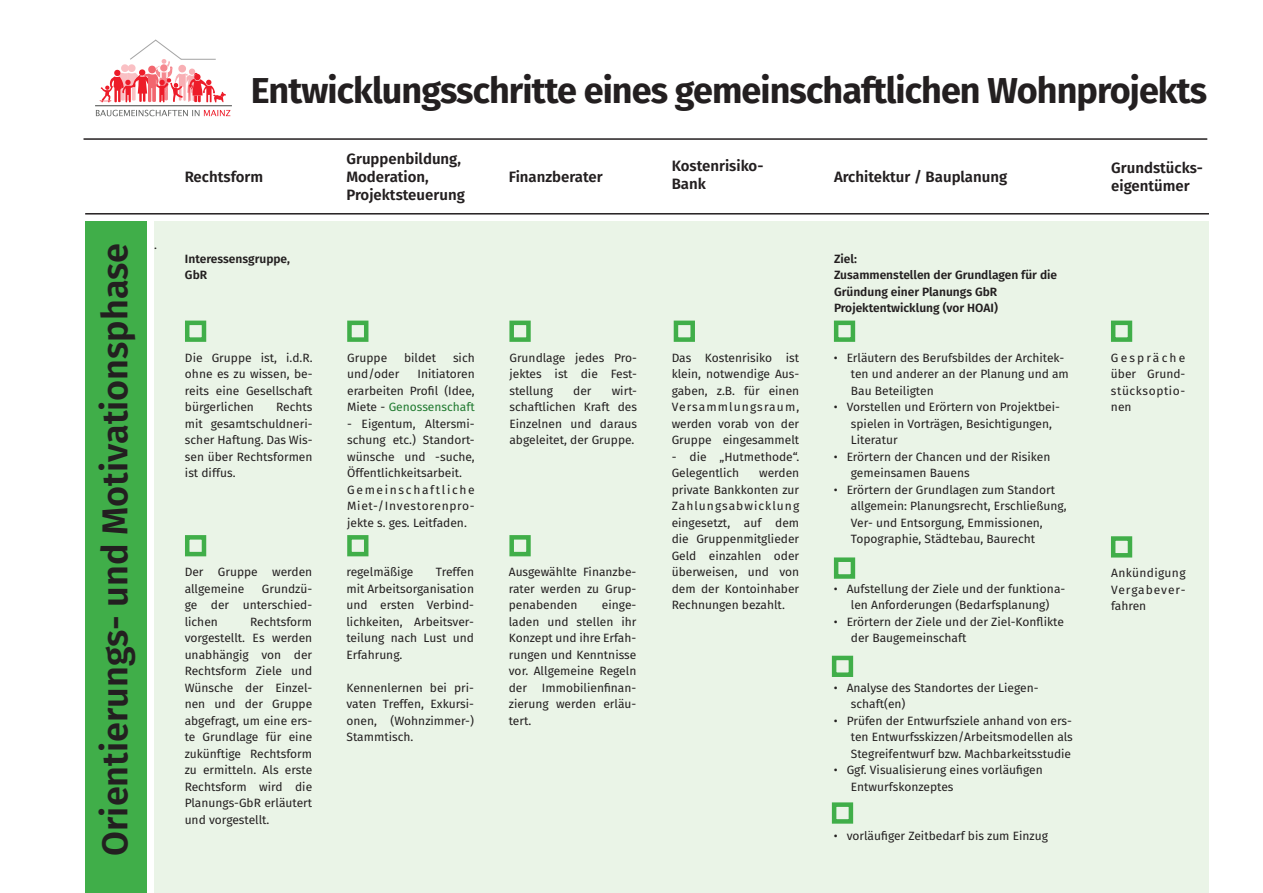
<style>
.page{position:relative;width:1263px;height:893px;background:#fff}
.page>*{position:absolute;margin:0;border:0;box-sizing:border-box;transform-origin:0 0}
.Titel_groß{font:700 36px "Fira Sans";letter-spacing:-.025em;color:#231f20}
.Titel_groß-2{font:600 36px "Fira Sans";color:#231f20}
.Titel_Spalte{font:600 15px/18px "Fira Sans";color:#231f20}
.Fließtext_A3{font:12px/16.5px "Fira Sans";color:#231f20;text-align:justify}
.Titel_Spalte_klein{font:600 12px/16.5px "Fira Sans";color:#231f20}
.s1{color:#217b31}
</style>
<div class="page">
<div style="left:154px;top:222px;width:1055px;height:671px;background:#eaf4e7"></div>
<div style="left:85px;top:222px;width:62px;height:671px;background:#40ae49"></div>
<hr style="left:84px;top:138px;width:1123px;height:2px;background:#231f20">
<hr style="left:85px;top:213px;width:1124px;height:2px;background:#231f20">
<hr style="left:95px;top:105px;width:137px;height:1px;background:#656665">
<svg style="left:96px;top:110px;width:134px;height:6px"></svg>
<svg style="left:99px;top:39px;width:127px;height:63px"></svg>
<hr style="left:181px;top:59px;width:35px;height:1px;background:#a4a4a4">
<div style="left:185px;top:321px;width:21px;height:21px;border:4px solid #40ae49"></div>
<div style="left:185px;top:535px;width:21px;height:21px;border:4px solid #40ae49"></div>
<div style="left:347px;top:321px;width:21px;height:21px;border:4px solid #40ae49"></div>
<div style="left:347px;top:535px;width:21px;height:21px;border:4px solid #40ae49"></div>
<div style="left:834px;top:321px;width:21px;height:21px;border:4px solid #40ae49"></div>
<div style="left:834px;top:557px;width:21px;height:22px;border:4px solid #40ae49"></div>
<div style="left:832px;top:656px;width:21px;height:21px;border:4px solid #40ae49"></div>
<div style="left:832px;top:802px;width:21px;height:22px;border:4px solid #40ae49"></div>
<div style="left:1111px;top:321px;width:21px;height:21px;border:4px solid #40ae49"></div>
<div style="left:1111px;top:536px;width:21px;height:21px;border:4px solid #40ae49"></div>
<div style="left:509px;top:321px;width:22px;height:21px;border:4px solid #40ae49"></div>
<div style="left:509px;top:535px;width:22px;height:21px;border:4px solid #40ae49"></div>
<div style="left:674px;top:321px;width:21px;height:21px;border:4px solid #40ae49"></div>
<p class="Titel_groß-2" style="left:85px;top:856px;width:614px;rotate:-90deg">Orientierungs- und Motivationsphase</p>
<p class="Fließtext_A3" style="left:154px;top:236px;width:4px">.</p>
<p class="Titel_groß" style="left:251px;top:60px;width:958px">Entwicklungsschritte eines gemeinschaftlichen Wohnprojekts</p>
<p class="Titel_Spalte" style="left:185px;top:167px;width:80px">Rechtsform</p>
<p class="Titel_Spalte_klein" style="left:185px;top:249px;width:107px">Interessensgruppe,</p>
<p class="Titel_Spalte_klein" style="left:185px;top:266px;width:24px">GbR</p>
<p class="Fließtext_A3" style="left:185px;top:349px;width:129px">Die Gruppe ist, i.d.R. ohne es zu wissen, be&shy;reits eine Gesellschaft bürgerlichen</p>
<p class="Fließtext_A3" style="left:185px;top:398px;width:129px;text-indent:91px">Rechts mit gesamtschuldneri&shy;scher Haftung. Das Wis&shy;sen über Rechtsformen ist diffus.</p>
<p class="Fließtext_A3" style="left:185px;top:563px;width:129px">Der Gruppe werden allgemeine</p>
<p class="Fließtext_A3" style="left:185px;top:580px;width:129px;text-indent:77px">Grundzü&shy;ge der unterschied&shy;lichen</p>
<p class="Fließtext_A3" style="left:185px;top:613px;width:129px;text-indent:65px">Rechtsform vorgestellt. Es werden unabhängig von der Rechtsform Ziele und Wünsche der Einzel&shy;nen und der Gruppe abgefragt, um eine ers&shy;te Grundlage für eine zukünftige Rechtsform zu ermitteln. Als erste Rechtsform wird die Planungs-GbR erläutert und vorgestellt.</p>
<p class="Titel_Spalte" style="left:346px;top:149px;width:116px">Gruppenbildung,<br>Moderation,</p>
<p class="Titel_Spalte" style="left:346px;top:185px;width:120px">Projektsteuerung</p>
<p class="Fließtext_A3" style="left:347px;top:349px;width:41px">Gruppe</p>
<p class="Fließtext_A3" style="left:404px;top:349px;width:34px">bildet</p>
<p class="Fließtext_A3" style="left:453px;top:349px;width:23px">sich</p>
<p class="Fließtext_A3" style="left:347px;top:365px;width:54px">und/oder</p>
<p class="Fließtext_A3" style="left:347px;top:365px;width:129px;text-indent:70px">Initiatoren erarbeiten Profil (Idee, Miete - <span class="s1">Genossenschaft</span></p>
<p class="Fließtext_A3" style="left:347px;top:415px;width:129px">- Eigentum, Altersmi&shy;schung etc.) Standort&shy;wünsche und -suche, Öffentlichkeitsarbeit.</p>
<p class="Fließtext_A3" style="left:347px;top:481px;width:129px">Gemeinschaftliche Miet-/Investorenpro&shy;jekte s. ges. Leitfaden.</p>
<p class="Fließtext_A3" style="left:346px;top:563px;width:68px">regelmäßige</p>
<p class="Fließtext_A3" style="left:346px;top:563px;width:129px;text-indent:89px">Treffen mit Arbeitsorganisation und ersten Verbind&shy;lichkeiten, Arbeitsver&shy;teilung nach Lust und Erfahrung.</p>
<p class="Fließtext_A3" style="left:346px;top:679px;width:129px">Kennenlernen bei pri&shy;vaten Treffen, Exkursi&shy;onen, (Wohnzimmer-)<br>Stammtisch.</p>
<p class="Titel_Spalte" style="left:509px;top:167px;width:95px">Finanzberater</p>
<p class="Titel_Spalte" style="left:672px;top:156px;width:93px">Kostenrisiko-<br>Bank</p>
<p class="Titel_Spalte" style="left:834px;top:167px;width:175px">Architektur / Bauplanung</p>
<p class="Fließtext_A3" style="left:509px;top:349px;width:129px">Grundlage jedes Pro&shy;jektes ist die Fest&shy;stellung</p>
<p class="Fließtext_A3" style="left:509px;top:382px;width:129px;text-indent:102px">wirt&shy;schaftlichen Kraft des Einzelnen und daraus abgeleitet, der Gruppe.</p>
<p class="Fließtext_A3" style="left:573px;top:382px;width:20px">der</p>
<p class="Fließtext_A3" style="left:509px;top:563px;width:129px">Ausgewählte Finanzbe&shy;rater werden zu Grup&shy;penabenden</p>
<p class="Fließtext_A3" style="left:509px;top:596px;width:129px;text-indent:93px">einge&shy;laden und stellen ihr Konzept und ihre Erfah&shy;rungen und Kenntnisse vor. Allgemeine Regeln der Immobilienfinan&shy;zierung werden erläu&shy;tert.</p>
<p class="Fließtext_A3" style="left:672px;top:349px;width:129px">Das Kostenrisiko ist klein, notwendige Aus&shy;gaben, z.B. für einen Versammlungsraum, werden vorab von der Gruppe eingesammelt</p>
<p class="Fließtext_A3" style="left:672px;top:448px;width:129px">- die „Hutmethode“.<br>Gelegentlich</p>
<p class="Fließtext_A3" style="left:672px;top:464px;width:129px;text-indent:87px">werden private Bankkonten zur Zahlungsabwicklung eingesetzt, auf dem die Gruppenmitglieder Geld einzahlen oder überweisen, und von dem der Kontoinhaber Rechnungen bezahlt.</p>
<p class="Titel_Spalte_klein" style="left:834px;top:249px;width:25px">Ziel:</p>
<p class="Titel_Spalte_klein" style="left:834px;top:266px;width:225px">Zusammenstellen der Grundlagen für die<br>Gründung einer Planungs GbR</p>
<p class="Titel_Spalte_klein" style="left:834px;top:299px;width:165px">Projektentwicklung (vor HOAI)</p>
<p class="Fließtext_A3" style="left:851px;top:349px;width:219px;text-align:left;text-indent:-17px">• Erläutern des Berufsbildes der Architek&shy;ten und anderer an der Planung und am<br>Bau Beteiligten</p>
<p class="Fließtext_A3" style="left:851px;top:398px;width:211px;text-align:left;text-indent:-17px">• Vorstellen und Erörtern von Projektbei&shy;spielen in Vorträgen, Besichtigungen,<br>Literatur</p>
<p class="Fließtext_A3" style="left:851px;top:448px;width:201px;text-indent:-17px">• Erörtern der Chancen und der Risiken gemeinsamen Bauens</p>
<p class="Fließtext_A3" style="left:851px;top:481px;width:217px;text-align:left;text-indent:-17px">• Erörtern der Grundlagen zum Standort allgemein: Planungsrecht, Erschließung, Ver- und Entsorgung, Emmissionen, Topographie, Städtebau, Baurecht</p>
<p class="Fließtext_A3" style="left:834px;top:580px;width:233px;text-align:center">• Aufstellung der Ziele und der funktiona&shy;len Anforderungen (Bedarfsplanung)</p>
<p class="Fließtext_A3" style="left:851px;top:613px;width:214px;text-indent:-17px">• Erörtern der Ziele und der Ziel-Konflikte der Baugemeinschaft</p>
<p class="Fließtext_A3" style="left:851px;top:679px;width:189px;text-indent:-17px">• Analyse des Standortes der Liegen&shy;schaft(en)</p>
<p class="Fließtext_A3" style="left:851px;top:712px;width:223px;text-indent:-17px">• Prüfen der Entwurfsziele anhand von ers&shy;ten Entwurfsskizzen/Arbeitsmodellen als Stegreifentwurf bzw. Machbarkeitsstudie</p>
<p class="Fließtext_A3" style="left:851px;top:761px;width:193px;text-indent:-17px">• Ggf. Visualisierung eines vorläufigen<br>Entwurfskonzeptes</p>
<p class="Fließtext_A3" style="left:834px;top:827px;width:216px">• vorläufiger Zeitbedarf bis zum Einzug</p>
<p class="Titel_Spalte" style="left:1111px;top:158px;width:93px">Grundstücks-</p>
<p class="Titel_Spalte" style="left:1111px;top:176px;width:80px">eigentümer</p>
<p class="Fließtext_A3" style="left:1111px;top:349px;width:76px">Gespräche über Grund&shy;stücksoptio&shy;nen</p>
<p class="Fließtext_A3" style="left:1111px;top:564px;width:76px">Ankündigung Vergabever&shy;fahren</p>
</div>
